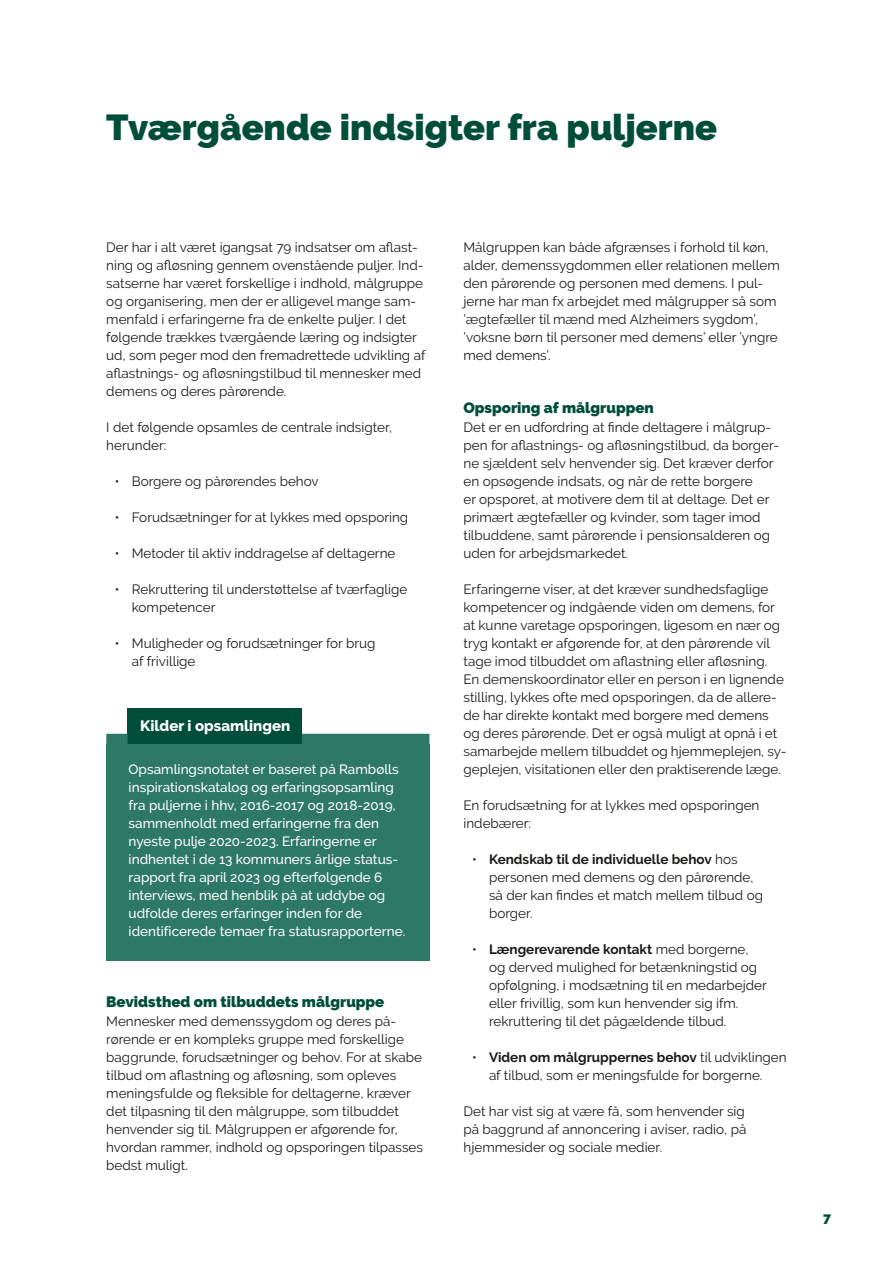
<style>
.page{position:relative;width:893px;height:1263px;background:#fff}
.page>*{position:absolute;margin:0;border:0;box-sizing:border-box;transform-origin:0 0}
.t1{font:900 36px "Raleway";color:#004e3a}
.t2{font:15px "Raleway Black 2";color:#004e3a}
.t3{font:900 15px "Raleway";color:#004e3a}
.t4{font:15px "Raleway Extra Bold 2";color:#fff}
.t5{font:13.5px/18px "Raleway";color:#1a1a18}
.t6{font:13.5px/18px "Raleway Regular 2";color:#1a1a18}
.t7{font:500 13.5px/18px "Raleway";color:#fff}
.t8{font:13.5px "Raleway Black 2";color:#004e3a}
.s1{font-family:"Raleway Regular 2"}
.s2{font-family:"Raleway"}
.s3{font-weight:700}
</style>
<div class="page">
<div style="left:128px;top:708px;width:174px;height:37px;background:#004e3a"></div>
<div style="left:106px;top:734px;width:22px;height:13px;background:#2d7867"></div>
<div style="left:302px;top:734px;width:127px;height:13px;background:#2d7867"></div>
<div style="left:106px;top:745px;width:323px;height:216px;background:#2d7867"></div>
<h1 class="t1" style="left:106px;top:107px;width:612px">Tværgående indsigter fra puljerne</h1>
<p class="t5" style="left:106px;top:238px;width:321px">Der har i alt været igangsat 79 indsatser om aflast&shy;ning og afløsning gennem ovenstående puljer. Ind&shy;<span class="s1">satserne har været forskellige i indhold, målgruppe og organisering, men der er alligevel mange sam&shy;menfald i erfaringerne fra de enkelte puljer. I det </span>følgende trækkes tværgående læring og indsigter <span class="s1">ud, som peger mod den fremadrettede udvikling af </span>aflastnings- og afløsningstilbud til mennesker med demens og deres pårørende.</p>
<p class="t5" style="left:106px;top:418px;width:287px">I det følgende opsamles de centrale indsigter, <span class="s1">herunder:</span></p>
<p class="t5" style="left:115px;top:472px;width:205px"><span class="s1">•</span> Borgere og pårørendes behov</p>
<p class="t6" style="left:115px;top:508px;width:295px">• Forudsætninger for at lykkes med opsporing</p>
<p class="t6" style="left:115px;top:544px;width:282px">• Metoder til aktiv inddragelse af deltagerne</p>
<p class="t5" style="left:132px;top:580px;width:277px;text-indent:-17px"><span class="s1">•</span> Rekruttering til understøttelse af tværfaglige <span class="s1">kompetencer</span></p>
<p class="t5" style="left:132px;top:634px;width:245px;text-indent:-17px"><span class="s1">•</span> Muligheder og forudsætninger for brug <span class="s1">af frivillige</span></p>
<h2 class="t4" style="left:140px;top:717px;width:151px">Kilder i opsamlingen</h2>
<p class="t7" style="left:129px;top:761px;width:272px">Opsamlingsnotatet er baseret på Rambølls inspirationskatalog og erfaringsopsamling fra puljerne i hhv, 2016-2017 og 2018-2019, sammenholdt med erfaringerne fra den nyeste pulje 2020-2023. Erfaringerne er</p>
<p class="t7" style="left:129px;top:868px;width:278px">rapport fra april 2023 og efterfølgende 6 interviews, med henblik på at uddybe og udfolde deres erfaringer inden for de identificerede temaer fra statusrapporterne.</p>
<p class="t7" style="left:129px;top:851px;width:271px">indhentet i de 13 kommuners årlige status-</p>
<h2 class="t2" style="left:106px;top:993px;width:280px">Bevidsthed om tilbuddets målgruppe</h2>
<p class="t5" style="left:106px;top:1030px;width:318px">rørende er en kompleks gruppe med forskellige baggrunde, forudsætninger og behov. For at skabe tilbud om aflastning og afløsning, som opleves meningsfulde og fleksible for deltagerne, kræver det tilpasning til den målgruppe, som tilbuddet henvender sig til. Målgruppen er afgørende for, <span class="s1">hvordan rammer, indhold og opsporingen tilpasses </span>bedst muligt.</p>
<p class="t6" style="left:106px;top:1012px;width:291px">Mennesker med demenssygdom og deres på-</p>
<p class="t6" style="left:463px;top:238px;width:318px"><span class="s2">Målgruppen kan både afgrænses i forhold til køn, </span>alder, demenssygdommen eller relationen mellem</p>
<p class="t5" style="left:463px;top:292px;width:316px">jerne har man fx arbejdet med målgrupper så som ’ægtefæller til mænd med Alzheimers sygdom’, ’voksne børn til personer med demens’ eller ’yngre <span class="s1">med demens’.</span></p>
<p class="t5" style="left:463px;top:274px;width:301px">den pårørende og personen med demens. I pul<span class="s1">-</span></p>
<h2 class="t3" style="left:463px;top:399px;width:192px">Opsporing af målgruppen</h2>
<p class="t5" style="left:463px;top:418px;width:317px">Det er en udfordring at finde deltagere i målgrup&shy;pen for aflastnings- og afløsningstilbud, da borger<span class="s1">-</span></p>
<p class="t6" style="left:463px;top:454px;width:312px">ne sjældent selv henvender sig. Det kræver derfor <span class="s2">en opsøgende indsats, og når de rette borgere<br></span>er opsporet, at motivere dem til at deltage. Det er primært ægtefæller og kvinder, som tager imod <span class="s2">tilbuddene, samt pårørende i pensionsalderen og uden for arbejdsmarkedet.</span></p>
<p class="t6" style="left:463px;top:580px;width:322px">Erfaringerne viser, at det kræver sundhedsfaglige kompetencer og indgående viden om demens, for at kunne varetage opsporingen, ligesom en nær og <span class="s2">tryg kontakt er afgørende for, at den pårørende vil tage imod tilbuddet om aflastning eller afløsning.<br></span>En demenskoordinator eller en person i en lignende</p>
<p class="t5" style="left:463px;top:706px;width:315px">de har direkte kontakt med borgere med demens og deres pårørende. Det er også muligt at opnå i et</p>
<p class="t6" style="left:463px;top:760px;width:319px">geplejen, visitationen eller den praktiserende læge.</p>
<p class="t6" style="left:463px;top:796px;width:297px">En forudsætning for at lykkes med opsporingen <span class="s2">indebærer:</span></p>
<p class="t5" style="left:489px;top:850px;width:276px;text-indent:-17px"><span class="s1">•</span> <span class="s3">Kendskab til de individuelle behov</span> <span class="s1">hos </span>personen med demens og den pårørende, så der kan findes et match mellem tilbud og borger.</p>
<p class="t5" style="left:489px;top:940px;width:279px;text-indent:-17px"><span class="s1">•</span> <span class="s3">Længerevarende kontakt</span> med borgerne, og derved mulighed for betænkningstid og opfølgning, i modsætning til en medarbejder <span class="s1">eller frivillig, som kun henvender sig ifm. </span>rekruttering til det pågældende tilbud.</p>
<p class="t5" style="left:472px;top:1048px;width:316px;text-align:center"><span class="s1">•</span> <span class="s3">Viden om målgruppernes behov</span> <span class="s1">til udviklingen </span>af tilbud, som er meningsfulde for borgerne.</p>
<p class="t6" style="left:463px;top:1102px;width:284px;text-align:justify">Det har vist sig at være få, som henvender sig <span class="s2">på baggrund af annoncering i aviser, radio, på </span>hjemmesider og sociale medier.</p>
<p class="t6" style="left:463px;top:688px;width:315px">stilling, lykkes ofte med opsporingen, da de allere-</p>
<p class="t5" style="left:463px;top:742px;width:325px">samarbejde mellem tilbuddet og hjemmeplejen, sy<span class="s1">-</span></p>
<p class="t8" style="left:823px;top:1211px;width:10px">7</p>
</div>
